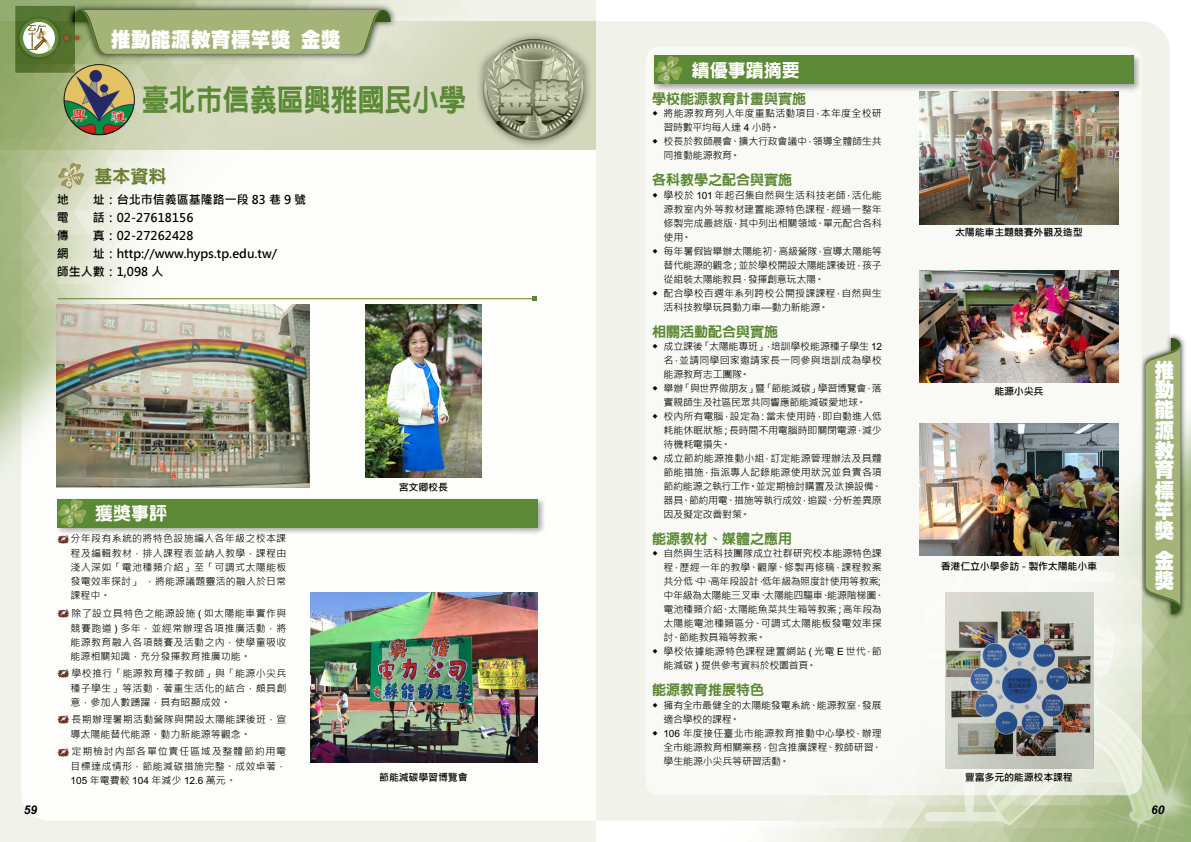
<style>
.page{position:relative;width:1191px;height:842px;background:#fff}
.page>*{position:absolute;margin:0;border:0;box-sizing:border-box;transform-origin:0 0}
.t1{font:800 30px "AR Hei B5";color:#5c8935;scale:.9 1}
.t2{font:900 20px/20px "AR Hei B5";color:#fff;text-align:justify}
.t3{font:800 18px "AR Hei B5";color:#fff}
.t4{font:800 18px "AR Hei B5";color:#6b8032}
.t5{font:800 14px "AR Hei B5";color:#5c8935}
.t6{font:700 12px/18px "Microsoft Jheng Hei";color:#000}
.t7{font:italic 700 12px "Arial";color:#000}
.t8{font:10px/14px "Microsoft Jheng Hei";color:#000;text-align:justify}
.t9{font:10px/15px "Microsoft Jheng Hei";letter-spacing:.03em;color:#000}
.t10{font:10px/14px "Microsoft Jheng Hei";letter-spacing:-.02em;color:#000}
.t11{font:10px/15px "Microsoft Jheng Hei";letter-spacing:.035em;color:#000}
.t12{font:700 10px "Microsoft Jheng Hei";letter-spacing:-.02em;color:#000}
.t13{font:10px/14px "Microsoft Jheng Hei";letter-spacing:-.03em;color:#000;text-align:center}
.t14{font:10px/17.3px "Microsoft Jheng Hei";letter-spacing:.075em;color:#000}
.t15{font:10px/17.3px "Microsoft Jheng Hei";letter-spacing:.025em;color:#000}
.t16{font:10px "Arial";color:#000}
.s1{font-family:"Arial"}
.s2{font-family:"Microsoft Jheng Hei"}
</style>
<div class="page">
<div style="left:0;top:0;width:595px;height:842px;background:#f1f3ea"></div>
<div style="left:21px;top:21px;width:1148px;height:800px;background:linear-gradient(to right,#fff,#eef0e6);border-radius:28px"></div>
<img style="left:0;top:0;width:564px;height:502px">
<img style="left:667px;top:795px;width:250px;height:47px">
<img style="left:1141px;top:330px;width:41px;height:8px">
<img style="left:76px;top:1px;width:324px;height:62px">
<svg style="left:917px;top:338px;width:274px;height:504px;background:#b2bf92"></svg>
<img style="left:1114px;top:747px;width:77px;height:95px">
<img style="left:0;top:0;width:76px;height:72px">
<svg style="left:89px;top:10px;width:301px;height:48px;background:#a2b07a"></svg>
<img style="left:13px;top:10px;width:76px;height:76px">
<div style="left:645px;top:47px;width:496px;height:748px;background:#f9faf6;border-radius:14px"></div>
<div style="left:474px;top:30px;width:119px;height:119px;background:#000;opacity:.5"></div>
<svg style="left:479px;top:39px;width:109px;height:105px;background:#a8ad91"></svg>
<svg style="left:57px;top:162px;width:28px;height:28px"></svg>
<div style="left:55px;top:496px;width:491px;height:39px;background:#000;opacity:.35"></div>
<div style="left:58px;top:499px;width:480px;height:28px;background:#5c8935"></div>
<svg style="left:58px;top:499px;width:28px;height:28px"></svg>
<div style="left:651px;top:53px;width:490px;height:39px;background:#000;opacity:.35"></div>
<div style="left:654px;top:56px;width:479px;height:28px;background:#5c8935"></div>
<svg style="left:655px;top:56px;width:27px;height:28px"></svg>
<img style="left:57px;top:304px;width:252px;height:184px">
<img style="left:365px;top:304px;width:116px;height:174px">
<hr style="left:58px;top:298px;width:477px;height:1px;background:#5c8935">
<svg style="left:533px;top:297px;width:4px;height:4px"></svg>
<img style="left:311px;top:592px;width:227px;height:170px">
<img style="left:63px;top:64px;width:72px;height:71px">
<img style="left:919px;top:92px;width:199px;height:132px">
<img style="left:919px;top:271px;width:199px;height:111px">
<img style="left:919px;top:423px;width:199px;height:133px">
<img style="left:945px;top:592px;width:148px;height:176px">
<svg style="left:58px;top:534px;width:12px;height:9px"></svg>
<svg style="left:58px;top:608px;width:12px;height:10px"></svg>
<svg style="left:58px;top:668px;width:12px;height:10px"></svg>
<svg style="left:58px;top:715px;width:12px;height:9px"></svg>
<svg style="left:58px;top:747px;width:12px;height:9px"></svg>
<h2 class="t2" style="left:111px;top:29px;width:232px">推動能源教育標竿獎 金獎</h2>
<h1 class="t1" style="left:142px;top:84px;width:361px">臺北市信義區興雅國民小學</h1>
<h3 class="t4" style="left:94px;top:166px;width:73px">基本資料</h3>
<p class="t6" style="left:57px;top:191px;width:251px">地　　址：台北市信義區基隆路一段 83 巷 9 號電　　話：02-27618156<br>傳　　真：02-27262428<br>網　　址：http://www.hyps.tp.edu.tw/<br>師生人數：1,098 人</p>
<h3 class="t3" style="left:95px;top:504px;width:73px">獲獎事評</h3>
<p class="t9" style="left:71px;top:531px;width:217px">分年段有系統的將特色設施編入各年級之校本課程及編輯教材，排入課程表並納入教學，課程由</p>
<p class="t8" style="left:71px;top:561px;width:217px">淺入深如「電池種類介紹」至「可調式太陽能板發電效率探討」，將能源議題靈活的融入於日常課程中。</p>
<p class="t11" style="left:71px;top:605px;width:217px">除了設立具特色之能源設施 <span class="s1">(</span> 如太陽能車實作與競賽跑道 <span class="s1">)</span> 多年，並經常辦理各項推廣活動，將</p>
<p class="t9" style="left:71px;top:635px;width:217px;line-height:14px">能源教育融入各項競賽及活動之內，使學童吸收能源相關知識，充分發揮教育推廣功能。</p>
<p class="t9" style="left:71px;top:666px;width:217px">學校推行「能源教育種子教師」與「能源小尖兵種子學生」等活動，著重生活化的結合，頗具創</p>
<p class="t15" style="left:71px;top:693px;width:217px">意，參加人數踴躍，具有昭顯成效。<br>長期辦理暑期活動營隊與開設太陽能課後班，宣</p>
<p class="t14" style="left:71px;top:726px;width:217px">導太陽能替代能源、動力新能源等觀念。<br>定期檢討內部各單位責任區域及整體節約用電</p>
<p class="t11" style="left:71px;top:759px;width:217px">目標達成情形，節能減碳措施完整、成效卓著，</p>
<p class="t16" style="left:71px;top:775px;width:167px">105 <span class="s2">年電費較</span> 104 <span class="s2">年減少</span> 12.6 <span class="s2">萬元。</span></p>
<p class="t12" style="left:399px;top:481px;width:51px">宮文卿校長</p>
<p class="t12" style="left:379px;top:771px;width:90px">節能減碳學習博覽會</p>
<h3 class="t3" style="left:691px;top:61px;width:109px">績優事蹟摘要</h3>
<h3 class="t5" style="left:652px;top:91px;width:155px">學校能源教育計畫與實施</h3>
<p class="t8" style="left:663px;top:107px;width:220px;text-indent:-11px">◆ 將能源教育列入年度重點活動項目，本年度全校研習時數平均每人達 <span class="s1">4</span> 小時。</p>
<p class="t10" style="left:663px;top:135px;width:220px;text-indent:-11px">◆ 校長於教師晨會、擴大行政會議中，領導全體師生共同推動能源教育。</p>
<h3 class="t5" style="left:652px;top:173px;width:141px">各科教學之配合與實施</h3>
<p class="t8" style="left:663px;top:188px;width:220px;text-indent:-11px">◆ 學校於 <span class="s1">101</span> 年起召集自然與生活科技老師，活化能源教室內外等教材建置能源特色課程，經過一整年修製完成最終版，其中列出相關領域、單元配合各科使用。</p>
<p class="t8" style="left:663px;top:244px;width:220px;text-indent:-11px">◆ 每年暑假皆舉辦太陽能初、高級營隊，宣導太陽能等替代能源的觀念；並於學校開設太陽能課後班，孩子從組裝太陽能教具，發揮創意玩太陽。</p>
<p class="t8" style="left:663px;top:286px;width:220px;text-indent:-11px">◆ 配合學校百週年系列跨校公開授課課程，自然與生活科技教學玩具動力車—動力新能源。</p>
<h3 class="t5" style="left:652px;top:324px;width:127px">相關活動配合與實施</h3>
<p class="t8" style="left:663px;top:339px;width:220px;text-indent:-11px">◆ 成立課後「太陽能專班」，培訓學校能源種子學生 <span class="s1">12</span>名，並請同學回家邀請家長一同參與培訓成為學校能源教育志工團隊。</p>
<p class="t13" style="left:652px;top:381px;width:231px">◆ 舉辦「與世界做朋友」暨「節能減碳」學習博覽會，落實親師生及社區民眾共同響應節能減碳愛地球。</p>
<p class="t8" style="left:663px;top:409px;width:220px;text-indent:-11px">◆ 校內所有電腦，設定為：當未使用時，即自動進入低耗能休眠狀態；長時間不用電腦時即關閉電源，減少待機耗電損失。</p>
<p class="t8" style="left:663px;top:451px;width:220px;text-indent:-11px">◆ 成立節約能源推動小組，訂定能源管理辦法及具體節能措施，指派專人記錄能源使用狀況並負責各項節約能源之執行工作。並定期檢討購置及汰換設備、器具、節約用電、措施等執行成效，追蹤、分析差異原因及擬定改善對策。</p>
<h3 class="t5" style="left:652px;top:531px;width:141px">能源教材、媒體之應用</h3>
<p class="t8" style="left:663px;top:547px;width:222px;text-align:left;text-indent:-11px">◆ 自然與生活科技團隊成立社群研究校本能源特色課程，歷經一年的教學、觀摩、修製再修稿，課程教案共分低、中、高年段設計，低年級為照度計使用等教案；中年級為太陽能三叉車、太陽能四驅車、能源階梯圖、電池種類介紹、太陽能魚菜共生箱等教案；高年段為太陽能電池種類區分、可調式太陽能板發電效率探討、節能教具箱等教案。</p>
<p class="t8" style="left:663px;top:645px;width:220px;text-indent:-11px">◆ 學校依據能源特色課程建置網站 <span class="s1">(</span> 光電 <span class="s1">E</span> 世代，節能減碳 <span class="s1">)</span> 提供參考資料於校園首頁。</p>
<h3 class="t5" style="left:652px;top:683px;width:113px">能源教育推展特色</h3>
<p class="t10" style="left:663px;top:698px;width:220px;text-indent:-11px">◆ 擁有全市最健全的太陽能發電系統、能源教室，發展適合學校的課程。</p>
<p class="t8" style="left:663px;top:726px;width:220px;text-indent:-11px">◆ <span class="s1">106</span> 年度接任臺北市能源教育推動中心學校，辦理全市能源教育相關業務，包含推廣課程、教師研習、學生能源小尖兵等研習活動。</p>
<p class="t12" style="left:955px;top:226px;width:129px">太陽能車主題競賽外觀及造型</p>
<p class="t12" style="left:994px;top:385px;width:51px">能源小尖兵</p>
<p class="t12" style="left:940px;top:560px;width:158px">香港仁立小學參訪 - 製作太陽能小車</p>
<h2 class="t2" style="left:1154px;top:360px;width:21px">推動能源教育標竿獎</h2>
<h2 class="t2" style="left:1154px;top:550px;width:21px">金獎</h2>
<p class="t12" style="left:965px;top:771px;width:109px">豐富多元的能源校本課程</p>
<p class="t7" style="left:24px;top:802px;width:15px">59</p>
<p class="t7" style="left:1151px;top:802px;width:15px">60</p>
</div>
